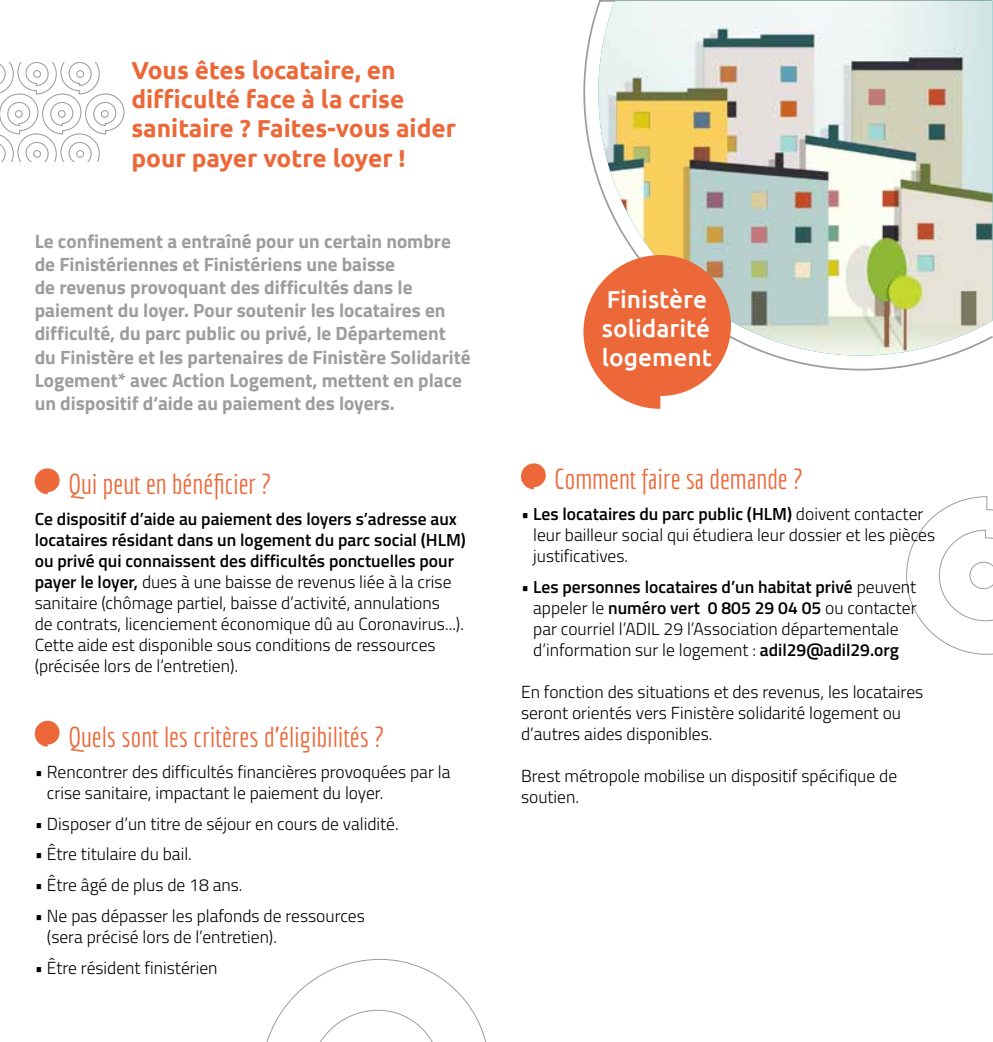
<style>
.page{position:relative;width:993px;height:1042px;background:#fff}
.page>*{position:absolute;margin:0;border:0;box-sizing:border-box;transform-origin:0 0}
.t1{font:28px "Economica";color:#ec6839}
.t2{font:700 24.5px/29.4px "Ubuntu";color:#ec6839}
.t3{font:500 24.5px/29.4px "Ubuntu";color:#fff}
.t4{font:700 19.25px/23.1px "Titillium Web";color:#9d9d9c}
.t5{font:300 17.5px/21px "Titillium Web";color:#000}
.s1{font-weight:600}
</style>
<div class="page">
<svg style="left:583px;top:0;width:409px;height:371px"></svg>
<img style="left:598px;top:1px;width:394px;height:354px">
<svg style="left:266px;top:958px;width:220px;height:84px"></svg>
<svg style="left:0;top:62px;width:125px;height:99px"></svg>
<div style="left:76px;top:150px;width:8px;height:8px;border:1px solid #9d9d9c;border-radius:50%"></div>
<svg style="left:35px;top:468px;width:25px;height:26px"></svg>
<svg style="left:35px;top:721px;width:25px;height:25px"></svg>
<svg style="left:906px;top:496px;width:86px;height:159px"></svg>
<svg style="left:521px;top:463px;width:24px;height:26px"></svg>
<svg style="left:583px;top:255px;width:147px;height:154px"></svg>
<h2 class="t2" style="left:131px;top:55px;width:326px">Vous êtes locataire, en difficulté face à la crise sanitaire ? Faites-vous aider pour payer votre loyer !</h2>
<p class="t4" style="left:35px;top:229px;width:437px">Le confinement a entraîné pour un certain nombre de Finistériennes et Finistériens une baisse<br>de revenus provoquant des difficultés dans le paiement du loyer. Pour soutenir les locataires en difficulté, du parc public ou privé, le Département du Finistère et les partenaires de Finistère Solidarité Logement* avec Action Logement, mettent en place un dispositif d’aide au paiement des loyers.</p>
<h1 class="t1" style="left:68px;top:468px;width:204px">Qui peut en bénéficier ?</h1>
<p class="t5" style="left:35px;top:508px;width:432px"><span class="s1">Ce dispositif d’aide au paiement des loyers s’adresse aux locataires résidant dans un logement du parc social (HLM) ou privé qui connaissent des difficultés ponctuelles pour payer le loyer,</span> dues à une baisse de revenus liée à la crise sanitaire (chômage partiel, baisse d’activité, annulations<br>de contrats, licenciement économique dû au Coronavirus...).<br>Cette aide est disponible sous conditions de ressources (précisée lors de l’entretien).</p>
<h1 class="t1" style="left:68px;top:721px;width:317px">Quels sont les critères d’éligibilités ?</h1>
<p class="t5" style="left:47px;top:760px;width:405px;text-indent:-12px">• Rencontrer des difficultés financières provoquées par la crise sanitaire, impactant le paiement du loyer.</p>
<p class="t5" style="left:35px;top:812px;width:365px">• Disposer d’un titre de séjour en cours de validité.</p>
<p class="t5" style="left:35px;top:843px;width:158px">• Être titulaire du bail.</p>
<p class="t5" style="left:35px;top:874px;width:209px">• Être âgé de plus de 18 ans.</p>
<p class="t5" style="left:47px;top:905px;width:319px;text-indent:-12px">• Ne pas dépasser les plafonds de ressources (sera précisé lors de l’entretien).</p>
<p class="t5" style="left:35px;top:957px;width:184px">• Être résident finistérien</p>
<h2 class="t3" style="left:601px;top:283px;width:112px">Finistère solidarité logement</h2>
<h1 class="t1" style="left:554px;top:463px;width:250px">Comment faire sa demande ?</h1>
<p class="t5" style="left:533px;top:503px;width:403px;text-indent:-12px">• <span class="s1">Les locataires du parc public (HLM)</span> doivent contacter leur bailleur social qui étudiera leur dossier et les pièces justificatives.</p>
<p class="t5" style="left:533px;top:576px;width:385px;text-indent:-12px">• <span class="s1">Les personnes locataires d’un habitat privé</span> peuvent appeler le <span class="s1">numéro vert 0 805 29 04 05</span> ou contacter par courriel l’ADIL 29 l’Association départementale d’information sur le logement : <span class="s1">adil29@adil29.org</span></p>
<p class="t5" style="left:521px;top:681px;width:403px">En fonction des situations et des revenus, les locataires seront orientés vers Finistère solidarité logement ou d’autres aides disponibles.</p>
<p class="t5" style="left:521px;top:765px;width:377px">Brest métropole mobilise un dispositif spécifique de soutien.</p>
</div>
